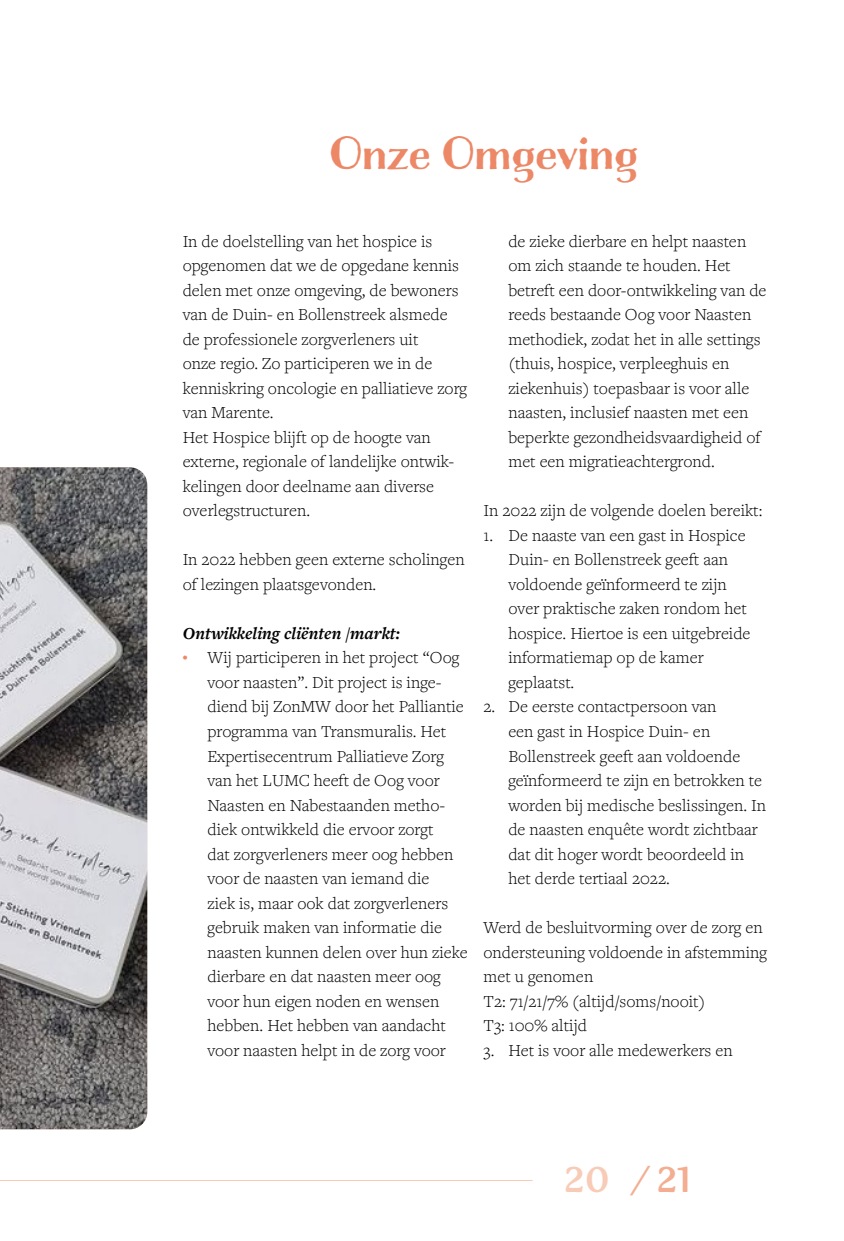
<style>
.page{position:relative;width:844px;height:1241px;background:#fff}
.page>*{position:absolute;margin:0;border:0;box-sizing:border-box;transform-origin:0 0}
.t1{font:49px "Charcuterie Contrast";color:#ed8867}
.t2{font:700 35px "P22 Mackinac Pro";color:#f3ae92}
.t3{font:300 17.5px/24.5px "Freight Text Pro";color:#000}
.t4{font:italic 700 17.5px "Freight Text Pro";color:#000}
.s1{color:#f8cbb7}
</style>
<div class="page">
<hr style="left:0;top:1179px;width:532px;height:1px;background:#f8cbb7">
<img style="left:0;top:467px;width:147px;height:662px">
<h1 class="t1" style="left:329px;top:124px;width:310px">Onze Omgeving</h1>
<p class="t3" style="left:183px;top:228px;width:286px">In de doelstelling van het hospice is opgenomen dat we de opgedane kennis delen met onze omgeving, de bewoners van de Duin- en Bollenstreek alsmede de professionele zorgverleners uit<br>onze regio. Zo participeren we in de kenniskring oncologie en palliatieve zorg van Marente.<br>Het Hospice blijft op de hoogte van externe, regionale of landelijke ontwik&shy;kelingen door deelname aan diverse overlegstructuren.</p>
<p class="t3" style="left:183px;top:547px;width:283px">In 2022 hebben geen externe scholingen of lezingen plaatsgevonden.</p>
<p class="t4" style="left:183px;top:621px;width:218px">Ontwikkeling cliënten /markt:</p>
<p class="t3" style="left:207px;top:645px;width:261px;text-indent:-25px"><sup>•</sup> Wij participeren in het project “Oog voor naasten”. Dit project is inge&shy;diend bij ZonMW door het Palliantie programma van Transmuralis. Het Expertisecentrum Palliatieve Zorg van het LUMC heeft de Oog voor Naasten en Nabestaanden metho&shy;diek ontwikkeld die ervoor zorgt<br>dat zorgverleners meer oog hebben voor de naasten van iemand die<br>ziek is, maar ook dat zorgverleners gebruik maken van informatie die naasten kunnen delen over hun zieke dierbare en dat naasten meer oog voor hun eigen noden en wensen hebben. Het hebben van aandacht voor naasten helpt in de zorg voor</p>
<p class="t3" style="left:508px;top:228px;width:259px">de zieke dierbare en helpt naasten om zich staande te houden. Het betreft een door-ontwikkeling van de reeds bestaande Oog voor Naasten methodiek, zodat het in alle settings (thuis, hospice, verpleeghuis en ziekenhuis) toepasbaar is voor alle naasten, inclusief naasten met een beperkte gezondheidsvaardigheid of met een migratieachtergrond.</p>
<p class="t3" style="left:483px;top:498px;width:280px">In 2022 zijn de volgende doelen bereikt:</p>
<p class="t3" style="left:508px;top:522px;width:243px;text-indent:-25px">1. De naaste van een gast in Hospice<br>Duin- en Bollenstreek geeft aan voldoende geïnformeerd te zijn over praktische zaken rondom het hospice. Hiertoe is een uitgebreide informatiemap op de kamer geplaatst.</p>
<p class="t3" style="left:508px;top:694px;width:259px;text-indent:-25px">2. De eerste contactpersoon van<br>een gast in Hospice Duin- en<br>Bollenstreek geeft aan voldoende geïnformeerd te zijn en betrokken te worden bij medische beslissingen. In de naasten enquête wordt zichtbaar dat dit hoger wordt beoordeeld in het derde tertiaal 2022.</p>
<p class="t3" style="left:483px;top:914px;width:285px">Werd de besluitvorming over de zorg en ondersteuning voldoende in afstemming met u genomen<br>T2: 71/21/7% (altijd/soms/nooit)<br>T3: 100% altijd</p>
<p class="t3" style="left:483px;top:1037px;width:251px">3. Het is voor alle medewerkers en</p>
<h2 class="t2" style="left:564px;top:1159px;width:128px"><span class="s1">20</span> / 21</h2>
</div>
